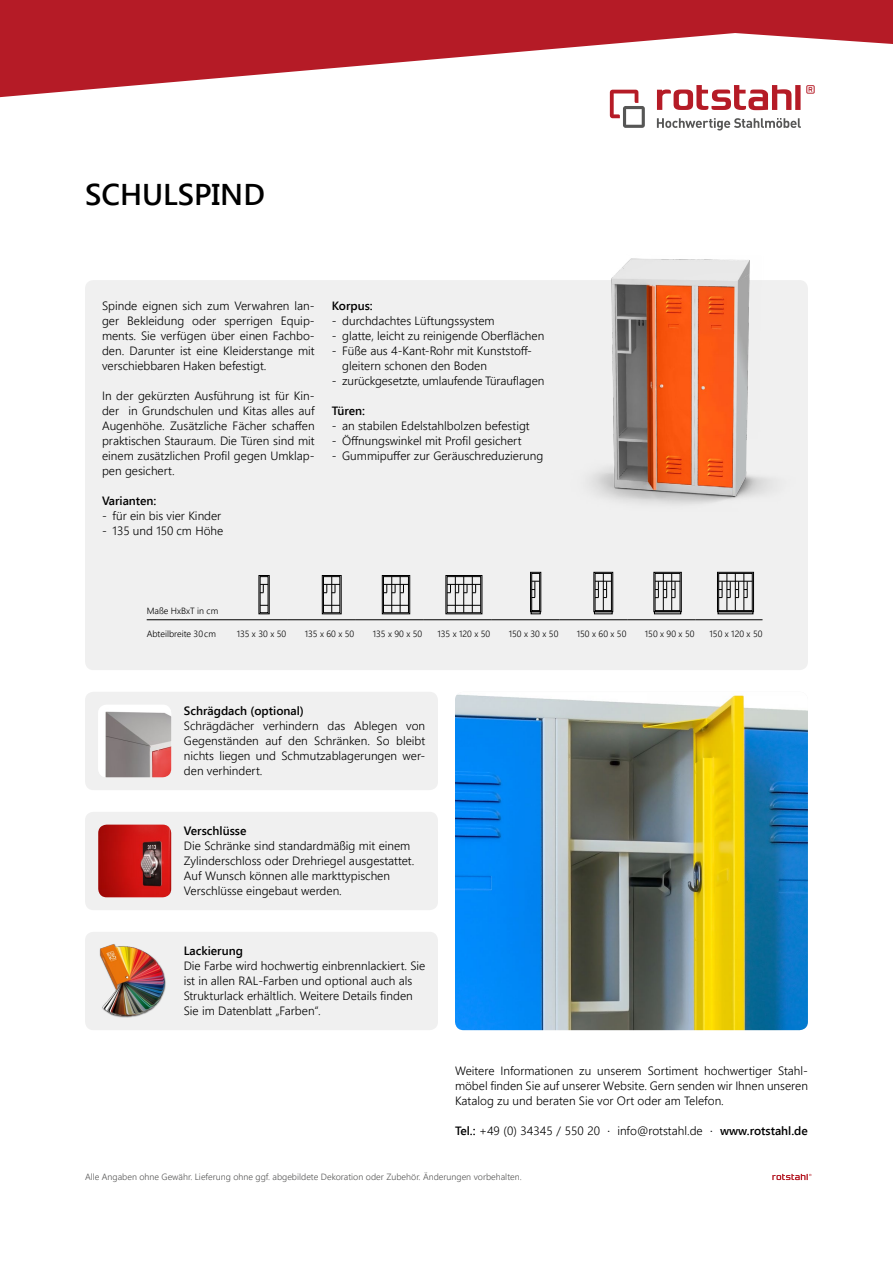
<style>
.page{position:relative;width:893px;height:1263px;background:#fff}
.page>*{position:absolute;margin:0;border:0;box-sizing:border-box;transform-origin:0 0}
.t1{font:600 30px "Segoe UI";color:#000}
.t2{font:300 12px/15px "Segoe UI";color:#000;text-align:justify}
.t3{font:600 12px "Segoe UI";color:#000}
.t4{font:300 9px "Segoe UI";color:#000}
.t5{font:300 9px "Segoe UI";color:#565655}
.s1{font-weight:600}
.s2{font-weight:400}
</style>
<div class="page">
<div style="left:85px;top:812px;width:353px;height:98px;background:#f0f0f0;border-radius:9px"></div>
<img style="left:98px;top:825px;width:73px;height:72px">
<div style="left:85px;top:932px;width:353px;height:98px;background:#f0f0f0;border-radius:9px"></div>
<img style="left:455px;top:694px;width:353px;height:336px">
<img style="left:99px;top:944px;width:67px;height:74px">
<div style="left:85px;top:692px;width:353px;height:98px;background:#f0f0f0;border-radius:9px"></div>
<img style="left:98px;top:706px;width:73px;height:71px">
<div style="left:85px;top:280px;width:723px;height:390px;background:#f0f0f0;border-radius:9px"></div>
<img style="left:590px;top:258px;width:182px;height:247px">
<hr style="left:147px;top:619px;width:72px;height:1px;background:#000">
<hr style="left:219px;top:619px;width:68px;height:1px;background:#000">
<hr style="left:287px;top:619px;width:68px;height:1px;background:#000">
<hr style="left:355px;top:619px;width:68px;height:1px;background:#000">
<hr style="left:491px;top:619px;width:68px;height:1px;background:#000">
<hr style="left:559px;top:619px;width:68px;height:1px;background:#000">
<hr style="left:627px;top:619px;width:68px;height:1px;background:#000">
<hr style="left:423px;top:619px;width:68px;height:1px;background:#000">
<hr style="left:695px;top:619px;width:67px;height:1px;background:#000">
<svg style="left:260px;top:584px;width:8px;height:9px"></svg>
<div style="left:322px;top:575px;width:19px;height:39px;border:1px solid #000"></div>
<div style="left:323px;top:576px;width:17px;height:37px;border:1px solid #000"></div>
<hr style="left:331px;top:576px;width:1px;height:37px;background:#000">
<svg style="left:324px;top:605px;width:16px;height:1px"></svg>
<svg style="left:323px;top:584px;width:17px;height:9px"></svg>
<div style="left:382px;top:575px;width:28px;height:39px;border:1px solid #000"></div>
<div style="left:383px;top:576px;width:26px;height:37px;border:1px solid #000"></div>
<hr style="left:391px;top:576px;width:1px;height:37px;background:#000">
<hr style="left:400px;top:576px;width:1px;height:37px;background:#000">
<svg style="left:384px;top:605px;width:24px;height:1px"></svg>
<svg style="left:383px;top:584px;width:26px;height:9px"></svg>
<div style="left:446px;top:575px;width:36px;height:39px;border:1px solid #000"></div>
<div style="left:447px;top:576px;width:34px;height:37px;border:1px solid #000"></div>
<hr style="left:472px;top:576px;width:1px;height:37px;background:#000">
<hr style="left:447px;top:584px;width:34px;height:1px;background:#000">
<hr style="left:455px;top:576px;width:1px;height:37px;background:#000">
<hr style="left:463px;top:576px;width:1px;height:37px;background:#000">
<hr style="left:447px;top:605px;width:34px;height:1px;background:#000">
<svg style="left:447px;top:585px;width:29px;height:8px"></svg>
<div style="left:530px;top:572px;width:11px;height:40px;border:1px solid #000"></div>
<div style="left:531px;top:573px;width:9px;height:38px;border:1px solid #000"></div>
<svg style="left:531px;top:581px;width:9px;height:17px"></svg>
<svg style="left:531px;top:611px;width:9px;height:3px"></svg>
<div style="left:594px;top:572px;width:19px;height:40px;border:1px solid #000"></div>
<div style="left:595px;top:573px;width:17px;height:38px;border:1px solid #000"></div>
<hr style="left:603px;top:573px;width:1px;height:37px;background:#000">
<svg style="left:595px;top:581px;width:17px;height:17px"></svg>
<div style="left:594px;top:611px;width:18px;height:3px;border:1px solid #000"></div>
<div style="left:654px;top:572px;width:27px;height:40px;border:1px solid #000"></div>
<div style="left:655px;top:573px;width:25px;height:38px;border:1px solid #000"></div>
<hr style="left:663px;top:573px;width:1px;height:37px;background:#000">
<hr style="left:671px;top:573px;width:1px;height:37px;background:#000">
<svg style="left:655px;top:581px;width:25px;height:17px"></svg>
<div style="left:654px;top:611px;width:27px;height:3px;border:1px solid #000"></div>
<div style="left:717px;top:572px;width:37px;height:40px;border:1px solid #000"></div>
<div style="left:718px;top:573px;width:34px;height:38px;border:1px solid #000"></div>
<hr style="left:744px;top:573px;width:1px;height:37px;background:#000">
<hr style="left:719px;top:581px;width:33px;height:1px;background:#000">
<hr style="left:727px;top:573px;width:1px;height:37px;background:#000">
<hr style="left:735px;top:573px;width:1px;height:37px;background:#000">
<svg style="left:719px;top:581px;width:29px;height:17px"></svg>
<div style="left:718px;top:611px;width:35px;height:3px;border:1px solid #000"></div>
<svg style="left:772px;top:1174px;width:39px;height:6px"></svg>
<svg style="left:0;top:0;width:893px;height:128px"></svg>
<svg style="left:657px;top:85px;width:158px;height:25px"></svg>
<svg style="left:657px;top:118px;width:144px;height:13px"></svg>
<svg style="left:610px;top:90px;width:35px;height:38px"></svg>
<h1 class="t1" style="left:85px;top:173px;width:181px">SCHULSPIND</h1>
<p class="t2" style="left:102px;top:298px;width:214px">Spinde eignen sich zum Verwahren lan&shy;ger Bekleidung oder sperrigen Equip&shy;ments. Sie verfügen über einen Fachbo&shy;den. Darunter ist eine Kleiderstange mit verschiebbaren Haken befestigt.</p>
<p class="t2" style="left:102px;top:388px;width:214px">In der gekürzten Ausführung ist für Kin&shy;der in Grundschulen und Kitas alles auf Augenhöhe. Zusätzliche Fächer schaffen praktischen Stauraum. Die Türen sind mit einem zusätzlichen Profil gegen Umklap&shy;pen gesichert.</p>
<p class="t3" style="left:102px;top:492px;width:56px">Varianten:</p>
<p class="t2" style="left:102px;top:508px;width:121px">- für ein bis vier Kinder</p>
<p class="t2" style="left:102px;top:523px;width:123px">- 135 und 150 cm Höhe</p>
<p class="t3" style="left:332px;top:297px;width:43px">Korpus:</p>
<p class="t2" style="left:332px;top:313px;width:165px">- durchdachtes Lüftungssystem</p>
<p class="t2" style="left:332px;top:328px;width:214px">- glatte, leicht zu reinigende Oberflächen</p>
<p class="t2" style="left:342px;top:343px;width:191px;text-indent:-10px">- Füße aus 4-Kant-Rohr mit Kunststoff&shy;gleitern schonen den Boden</p>
<p class="t2" style="left:332px;top:373px;width:214px">- zurückgesetzte, umlaufende Türauflagen</p>
<p class="t3" style="left:332px;top:402px;width:35px">Türen:</p>
<p class="t2" style="left:332px;top:418px;width:200px">- an stabilen Edelstahlbolzen befestigt</p>
<p class="t2" style="left:332px;top:433px;width:191px">- Öffnungswinkel mit Profil gesichert</p>
<p class="t2" style="left:332px;top:448px;width:213px">- Gummipuffer zur Geräuschreduzierung</p>
<p class="t4" style="left:147px;top:604px;width:73px">Maße HxBxT in cm</p>
<p class="t4" style="left:147px;top:627px;width:71px">Abteilbreite 30cm</p>
<p class="t4" style="left:237px;top:627px;width:51px">135 x 30 x 50</p>
<p class="t4" style="left:305px;top:627px;width:51px">135 x 60 x 50</p>
<p class="t4" style="left:373px;top:627px;width:51px">135 x 90 x 50</p>
<p class="t4" style="left:437px;top:627px;width:54px">135 x 120 x 50</p>
<p class="t4" style="left:509px;top:627px;width:51px">150 x 30 x 50</p>
<p class="t4" style="left:577px;top:627px;width:51px">150 x 60 x 50</p>
<p class="t4" style="left:645px;top:627px;width:51px">150 x 90 x 50</p>
<p class="t4" style="left:709px;top:627px;width:54px">150 x 120 x 50</p>
<p class="t3" style="left:184px;top:702px;width:121px">Schrägdach (optional)</p>
<p class="t2" style="left:184px;top:718px;width:243px">Schrägdächer verhindern das Ablegen von Gegenständen auf den Schränken. So bleibt nichts liegen und Schmutzablagerungen wer&shy;den verhindert.</p>
<p class="t3" style="left:184px;top:822px;width:64px">Verschlüsse</p>
<p class="t2" style="left:184px;top:838px;width:232px;text-align:left">Die Schränke sind standardmäßig mit einem Zylinderschloss oder Drehriegel ausgestattet.<br>Auf Wunsch können alle markttypischen Verschlüsse eingebaut werden.</p>
<p class="t3" style="left:184px;top:942px;width:61px">Lackierung</p>
<p class="t2" style="left:184px;top:958px;width:243px;text-align:left">Die Farbe wird hochwertig einbrennlackiert. Sie ist in allen RAL-Farben und optional auch als Strukturlack erhältlich. Weitere Details finden Sie im Datenblatt „Farben“.</p>
<p class="t2" style="left:455px;top:1063px;width:354px">Weitere Informationen zu unserem Sortiment hochwertiger Stahl&shy;möbel finden Sie auf unserer Website. Gern senden wir Ihnen unseren Katalog zu und beraten Sie vor Ort oder am Telefon.</p>
<p class="t2" style="left:455px;top:1123px;width:354px"><span class="s1">Tel.:</span> +49 (0) 34345 / 550 20 <span class="s2">·</span> info@rotstahl.de <span class="s2">·</span> <span class="s1">www.rotstahl.de</span></p>
<p class="t5" style="left:85px;top:1170px;width:438px">Alle Angaben ohne Gewähr. Lieferung ohne ggf. abgebildete Dekoration oder Zubehör. Änderungen vorbehalten.</p>
</div>
